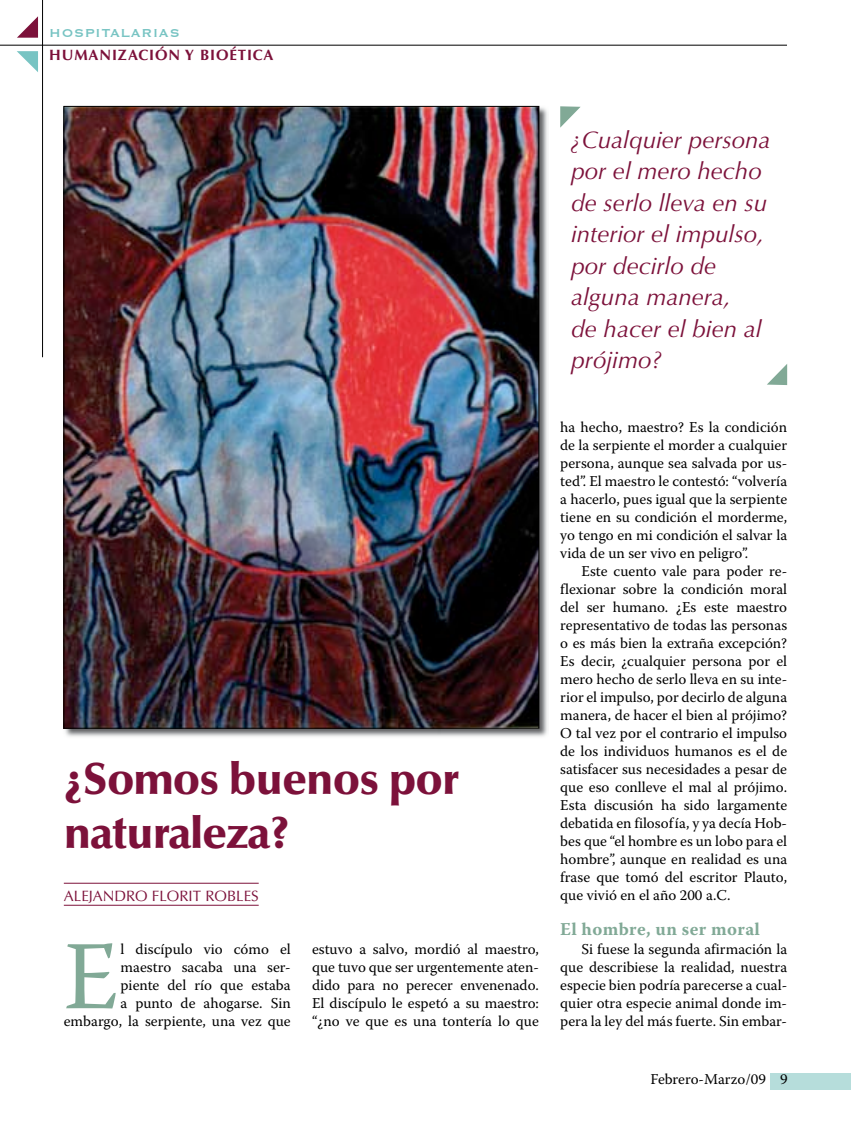
<style>
.page{position:relative;width:851px;height:1127px;background:#fff}
.page>*{position:absolute;margin:0;border:0;box-sizing:border-box;transform-origin:0 0}
.t1{font:96.9px "Warnock Pro";color:#81a996}
.t2{font:900 45px/54px "Optima LT Std";letter-spacing:-.02em;color:#7c113a}
.t3{font:italic 24px/31.5px "Optima LT Std";color:#7c113a}
.t4{font:700 18px "Warnock Pro";letter-spacing:.02em;color:#81a996}
.t5{font:15px/18px "Warnock Pro";color:#000;text-align:justify}
.t6{font:700 15px/23.4px "Optima LT Std";letter-spacing:.06em;color:#7c113a}
.t7{font:15px "Optima LT Std";color:#7c113a}
.s1{font-family:"Copperplate";font-weight:400;color:#78c4c3}
</style>
<div class="page">
<img style="left:63px;top:105px;width:485px;height:632px">
<img style="left:66px;top:108px;width:471px;height:618px">
<hr style="left:64px;top:883px;width:195px;height:1px;background:#7c113a">
<hr style="left:64px;top:905px;width:195px;height:1px;background:#7c113a">
<hr style="left:42px;top:0;width:1px;height:357px;background:#000">
<svg style="left:17px;top:51px;width:21px;height:21px"></svg>
<svg style="left:17px;top:16px;width:21px;height:22px"></svg>
<hr style="left:0;top:45px;width:786px;height:1px;background:#000">
<svg style="left:767px;top:364px;width:20px;height:21px"></svg>
<svg style="left:560px;top:106px;width:20px;height:22px"></svg>
<div style="left:770px;top:1073px;width:80px;height:16px;background:#b6dddb"></div>
<p class="t6" style="left:49px;top:20px;width:226px"><span class="s1">HOSPITALARIAS<br></span>HUMANIZACIÓN Y BIOÉTICA</p>
<p class="t2" style="left:64px;top:752px;width:397px">¿Somos buenos por naturaleza?</p>
<p class="t7" style="left:64px;top:887px;width:196px">ALEJANDRO FLORIT ROBLES</p>
<p class="t1" style="left:64px;top:918px;width:56px">E</p>
<p class="t5" style="left:64px;top:940px;width:228px;text-align:right">l discípulo vio cómo el<br>maestro sacaba una ser-<br>piente del río que estaba<br>a punto de ahogarse. Sin embargo, la serpiente, una vez que</p>
<p class="t5" style="left:312px;top:940px;width:228px">estuvo a salvo, mordió al maestro, que tuvo que ser urgentemente aten&shy;dido para no perecer envenenado.<br>El discípulo le espetó a su maestro: “¿no ve que es una tontería lo que</p>
<p class="t3" style="left:571px;top:124px;width:201px">¿Cualquier persona por el mero hecho de serlo lleva en su interior el impulso, por decirlo de alguna manera,<br>de hacer el bien al prójimo?</p>
<p class="t5" style="left:560px;top:418px;width:228px">ha hecho, maestro? Es la condición</p>
<p class="t5" style="left:560px;top:436px;width:228px">de la serpiente el morder a cualquier</p>
<p class="t5" style="left:560px;top:454px;width:228px">persona, aunque sea salvada por us-</p>
<p class="t5" style="left:560px;top:472px;width:228px">ted”. El maestro le contestó: “volvería</p>
<p class="t5" style="left:560px;top:490px;width:228px">a hacerlo, pues igual que la serpiente</p>
<p class="t5" style="left:560px;top:508px;width:228px">tiene en su condición el morderme,</p>
<p class="t5" style="left:560px;top:526px;width:228px">yo tengo en mi condición el salvar la</p>
<p class="t5" style="left:560px;top:544px;width:189px">vida de un ser vivo en peligro”.</p>
<p class="t5" style="left:581px;top:562px;width:207px">Este cuento vale para poder re-</p>
<p class="t5" style="left:560px;top:580px;width:228px">flexionar sobre la condición moral</p>
<p class="t5" style="left:560px;top:598px;width:228px">del ser humano. ¿Es este maestro</p>
<p class="t5" style="left:560px;top:616px;width:228px">representativo de todas las personas</p>
<p class="t5" style="left:560px;top:634px;width:228px">o es más bien la extraña excepción?</p>
<p class="t5" style="left:560px;top:652px;width:228px">Es decir, ¿cualquier persona por el</p>
<p class="t5" style="left:560px;top:670px;width:228px">mero hecho de serlo lleva en su inte-</p>
<p class="t5" style="left:560px;top:688px;width:228px">rior el impulso, por decirlo de alguna</p>
<p class="t5" style="left:560px;top:706px;width:228px">manera, de hacer el bien al prójimo?</p>
<p class="t5" style="left:560px;top:724px;width:228px">O tal vez por el contrario el impulso</p>
<p class="t5" style="left:560px;top:742px;width:228px">de los individuos humanos es el de</p>
<p class="t5" style="left:560px;top:760px;width:228px">satisfacer sus necesidades a pesar de</p>
<p class="t5" style="left:560px;top:778px;width:228px">que eso conlleve el mal al prójimo.</p>
<p class="t5" style="left:560px;top:796px;width:228px">Esta discusión ha sido largamente</p>
<p class="t5" style="left:560px;top:814px;width:228px">debatida en filosofía, y ya decía Hob-</p>
<p class="t5" style="left:560px;top:832px;width:228px">bes que “el hombre es un lobo para el</p>
<p class="t5" style="left:560px;top:850px;width:228px">hombre”, aunque en realidad es una</p>
<p class="t5" style="left:560px;top:868px;width:228px">frase que tomó del escritor Plauto,</p>
<p class="t5" style="left:560px;top:886px;width:172px">que vivió en el año 200 a.C.</p>
<p class="t4" style="left:560px;top:918px;width:201px">El hombre, un ser moral</p>
<p class="t5" style="left:560px;top:940px;width:228px;text-indent:21px">Si fuese la segunda afirmación la que describiese la realidad, nuestra especie bien podría parecerse a cual&shy;quier otra especie animal donde im&shy;pera la ley del más fuerte. Sin embar-</p>
<p class="t5" style="left:650px;top:1070px;width:138px">Febrero-Marzo/09 9</p>
</div>
